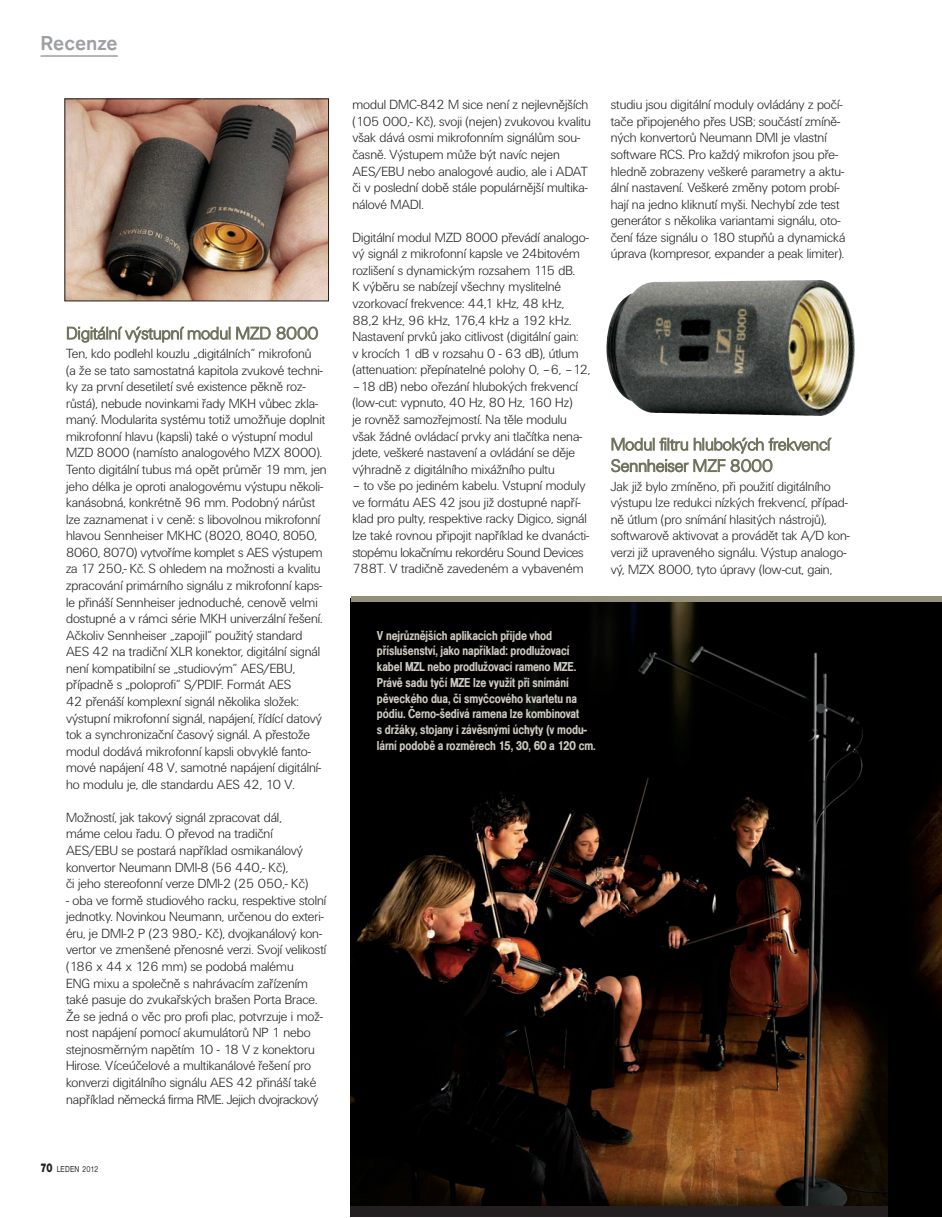
<style>
.page{position:relative;width:942px;height:1218px;background:#fff}
.page>*{position:absolute;margin:0;border:0;box-sizing:border-box;transform-origin:0 0}
.t1{font:500 21px "Accius TCE";color:#9d9fa2}
.t2{font:300 18px/21.3px "Unitus DCE";letter-spacing:-.005em;color:#72735e}
.t3{font:300 13.8px/16.5px "Unitus DCE";color:#231f20}
.t4{font:500 condensed 13.5px/15.8px "Nimbus San No 4 DCE";letter-spacing:-.005em;color:#cdc9bf}
.t5{font:9px "Nimbus Sans DCE";letter-spacing:.03em;color:#231f20;scale:.8 1}
.s1{font-weight:900;font-size:12.6px}
</style>
<div class="page">
<hr style="left:41px;top:55px;width:77px;height:2px;background:#9d9fa2">
<img style="left:351px;top:601px;width:536px;height:605px">
<img style="left:887px;top:601px;width:54px;height:616px">
<div style="left:351px;top:596px;width:590px;height:5px;background:#949079"></div>
<img style="left:67px;top:101px;width:260px;height:198px">
<img style="left:606px;top:280px;width:249px;height:136px">
<h1 class="t1" style="left:41px;top:31px;width:79px">Recenze</h1>
<h2 class="t2" style="left:66px;top:322px;width:253px">Digitální výstupní modul MZD 8000</h2>
<p class="t3" style="left:66px;top:345px;width:262px">Ten, kdo podlehl kouzlu „digitálních“ mikrofonů<br>(a že se tato samostatná kapitola zvukové techni&shy;ky za první desetiletí své existence pěkně roz&shy;růstá), nebude novinkami řady MKH vůbec zkla&shy;maný. Modularita systému totiž umožňuje doplnit mikrofonní hlavu (kapsli) také o výstupní modul MZD 8000 (namísto analogového MZX 8000).<br>Tento digitální tubus má opět průměr 19 mm, jen jeho délka je oproti analogovému výstupu několi&shy;kanásobná, konkrétně 96 mm. Podobný nárůst lze zaznamenat i v ceně: s libovolnou mikrofonní hlavou Sennheiser MKHC (8020, 8040, 8050, 8060, 8070) vytvoříme komplet s AES výstupem za 17 250,- Kč. S ohledem na možnosti a kvalitu zpracování primárního signálu z mikrofonní kaps&shy;le přináší Sennheiser jednoduché, cenově velmi dostupné a v rámci série MKH univerzální řešení.<br>Ačkoliv Sennheiser „zapojil“ použitý standard AES 42 na tradiční XLR konektor, digitální signál není kompatibilní se „studiovým“ AES/EBU, případně s „poloprofi“ S/PDIF. Formát AES<br>42 přenáší komplexní signál několika složek: výstupní mikrofonní signál, napájení, řídící datový tok a synchronizační časový signál. A přestože modul dodává mikrofonní kapsli obvyklé fanto&shy;mové napájení 48 V, samotné napájení digitální&shy;ho modulu je, dle standardu AES 42, 10 V.</p>
<p class="t3" style="left:66px;top:809px;width:244px">Možností, jak takový signál zpracovat dál, máme celou řadu. O převod na tradiční AES/EBU se postará například osmikanálový konvertor Neumann DMI-8 (56 440,- Kč),<br>či jeho stereofonní verze DMI-2 (25 050,- Kč)</p>
<p class="t3" style="left:66px;top:891px;width:262px">- oba ve formě studiového racku, respektive stolní jednotky. Novinkou Neumann, určenou do exteri&shy;éru, je DMI-2 P (23 980,- Kč), dvojkanálový kon&shy;vertor ve zmenšené přenosné verzi. Svojí velikostí (186 x 44 x 126 mm) se podobá malému<br>ENG mixu a společně s nahrávacím zařízením také pasuje do zvukařských brašen Porta Brace.<br>Že se jedná o věc pro profi plac, potvrzuje i mož&shy;nost napájení pomocí akumulátorů NP 1 nebo stejnosměrným napětím 10 - 18 V z konektoru Hirose. Víceúčelové a multikanálové řešení pro konverzi digitálního signálu AES 42 přináší také například německá firma RME. Jejich dvojrackový</p>
<p class="t5" style="left:41px;top:1163px;width:74px"><span class="s1">70</span> LEDEN 2012</p>
<p class="t3" style="left:352px;top:96px;width:240px">modul DMC-842 M sice není z nejlevnějších (105 000,- Kč), svoji (nejen) zvukovou kvalitu však dává osmi mikrofonním signálům sou&shy;časně. Výstupem může být navíc nejen AES/EBU nebo analogové audio, ale i ADAT či v poslední době stále populárnější multika&shy;nálové MADI.</p>
<p class="t3" style="left:352px;top:229px;width:239px">Digitální modul MZD 8000 převádí analogo&shy;vý signál z mikrofonní kapsle ve 24bitovém rozlišení s dynamickým rozsahem 115 dB.<br>K výběru se nabízejí všechny myslitelné vzorkovací frekvence: 44,1 kHz, 48 kHz, 88,2 kHz, 96 kHz, 176,4 kHz a 192 kHz.<br>Nastavení prvků jako citlivost (digitální gain:<br>v krocích 1 dB v rozsahu 0 - 63 dB), útlum (attenuation: přepínatelné polohy 0, –6, –12, –18 dB) nebo ořezání hlubokých frekvencí (low-cut: vypnuto, 40 Hz, 80 Hz, 160 Hz)<br>je rovněž samozřejmostí. Na těle modulu však žádné ovládací prvky ani tlačítka nena&shy;jdete, veškeré nastavení a ovládání se děje výhradně z digitálního mixážního pultu</p>
<p class="t3" style="left:352px;top:477px;width:238px">– to vše po jediném kabelu. Vstupní moduly ve formátu AES 42 jsou již dostupné napří&shy;klad pro pulty, respektive racky Digico, signál lze také rovnou připojit například ke dvanácti&shy;stopému lokačnímu rekordéru Sound Devices 788T. V tradičně zavedeném a vybaveném</p>
<p class="t3" style="left:610px;top:96px;width:236px">studiu jsou digitální moduly ovládány z počí&shy;tače připojeného přes USB; součástí zmíně&shy;ných konvertorů Neumann DMI je vlastní software RCS. Pro každý mikrofon jsou pře&shy;hledně zobrazeny veškeré parametry a aktu&shy;ální nastavení. Veškeré změny potom probí&shy;hají na jedno kliknutí myši. Nechybí zde test generátor s několika variantami signálu, oto&shy;čení fáze signálu o 180 stupňů a dynamická úprava (kompresor, expander a peak limiter).</p>
<h2 class="t2" style="left:610px;top:433px;width:221px">Modul filtru hlubokých frekvencí<br>Sennheiser MZF 8000</h2>
<p class="t3" style="left:610px;top:478px;width:240px">Jak již bylo zmíněno, při použití digitálního výstupu lze redukci nízkých frekvencí, případ&shy;ně útlum (pro snímání hlasitých nástrojů), softwarově aktivovat a provádět tak A/D kon&shy;verzi již upraveného signálu. Výstup analogo&shy;vý, MZX 8000, tyto úpravy (low-cut, gain,</p>
<p class="t4" style="left:377px;top:627px;width:220px">V nejrůznějších aplikacích přijde vhod příslušenství, jako například: prodlužovací kabel MZL nebo prodlužovací rameno MZE.<br>Právě sadu tyčí MZE lze využít při snímání pěveckého dua, či smyčcového kvartetu na pódiu. Černo-šedivá ramena lze kombinovat<br>s držáky, stojany i závěsnými úchyty (v modu&shy;lární podobě a rozměrech 15, 30, 60 a 120 cm.</p>
</div>
